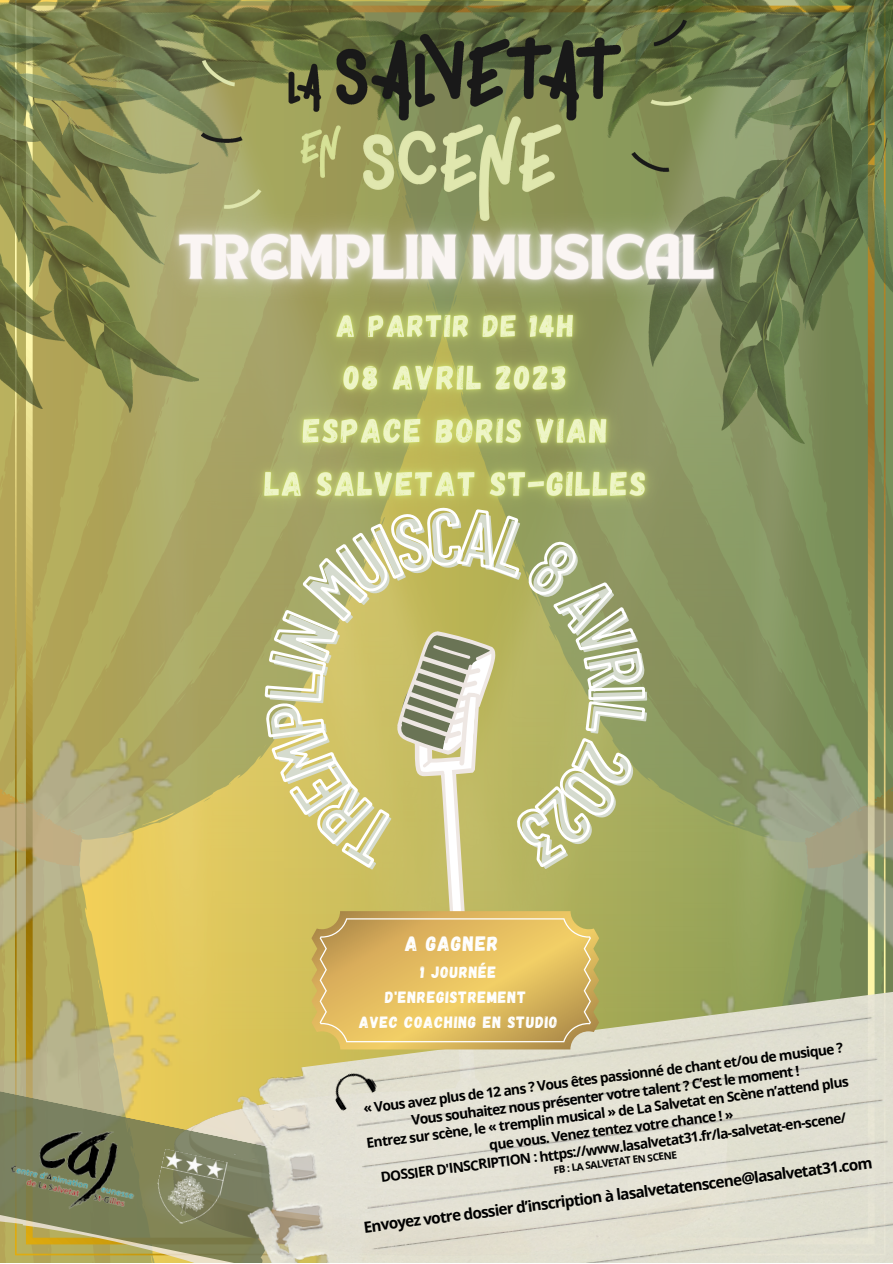
<style>
.page{position:relative;width:893px;height:1264px;background:#fff}
.page>*{position:absolute;margin:0;border:0;box-sizing:border-box;transform-origin:0 0}
.t1{font:20.85px "Gagalin";letter-spacing:.055em;color:#fff}
.t2{font:16.35px/24.8px "Gagalin";letter-spacing:.055em;color:#fff;text-align:center}
.t3{font:700 15.3px "Open Sans";color:#000}
.t4{font:700 13.8px/17.5px "Open Sans";color:#000;text-align:center}
.t5{font:700 10.2px "Open Sans";color:#000}
</style>
<div class="page">
<svg style="left:15px;top:342px;width:870px;height:396px"></svg>
<img style="left:0;top:248px;width:198px;height:164px">
<img style="left:0;top:0;width:314px;height:248px">
<img style="left:201px;top:2px;width:446px;height:182px">
<img style="left:647px;top:0;width:245px;height:443px">
<img style="left:0;top:738px;width:892px;height:343px">
<svg style="left:0;top:1081px;width:224px;height:181px"></svg>
<img style="left:150px;top:1148px;width:74px;height:82px">
<img style="left:5px;top:1111px;width:142px;height:112px">
<img style="left:224px;top:989px;width:668px;height:273px">
<img style="left:327px;top:1065px;width:51px;height:46px">
<svg style="left:311px;top:911px;width:288px;height:138px"></svg>
<img style="left:130px;top:184px;width:632px;height:158px">
<img style="left:230px;top:274px;width:451px;height:262px">
<svg style="left:263px;top:490px;width:384px;height:381px"></svg>
<h1 class="t1" style="left:405px;top:930px;width:95px">A GAGNER</h1>
<p class="t2" style="left:359px;top:959px;width:200px">1 JOURNÉE<br>D'ENREGISTREMENT<br>AVEC COACHING EN STUDIO</p>
<p class="t4" style="left:361px;top:1098px;width:487px;rotate:-7deg">« Vous avez plus de 12 ans ? Vous êtes passionné de chant et/ou de musique ?<br>Vous souhaitez nous présenter votre talent ? C’est le moment !<br>Entrez sur scène, le « tremplin musical » de La Salvetat en Scène n’attend plus que vous. Venez tentez votre chance ! »<br>DOSSIER D'INSCRIPTION : https://www.lasalvetat31.fr/la-salvetat-en-scene/</p>
<p class="t5" style="left:552px;top:1162px;width:126px;rotate:-7deg">FB : LA SALVETAT EN SCENE</p>
<p class="t3" style="left:362px;top:1215px;width:514px;rotate:-7deg">Envoyez votre dossier d’inscription à lasalvetatenscene@lasalvetat31.com</p>
</div>
